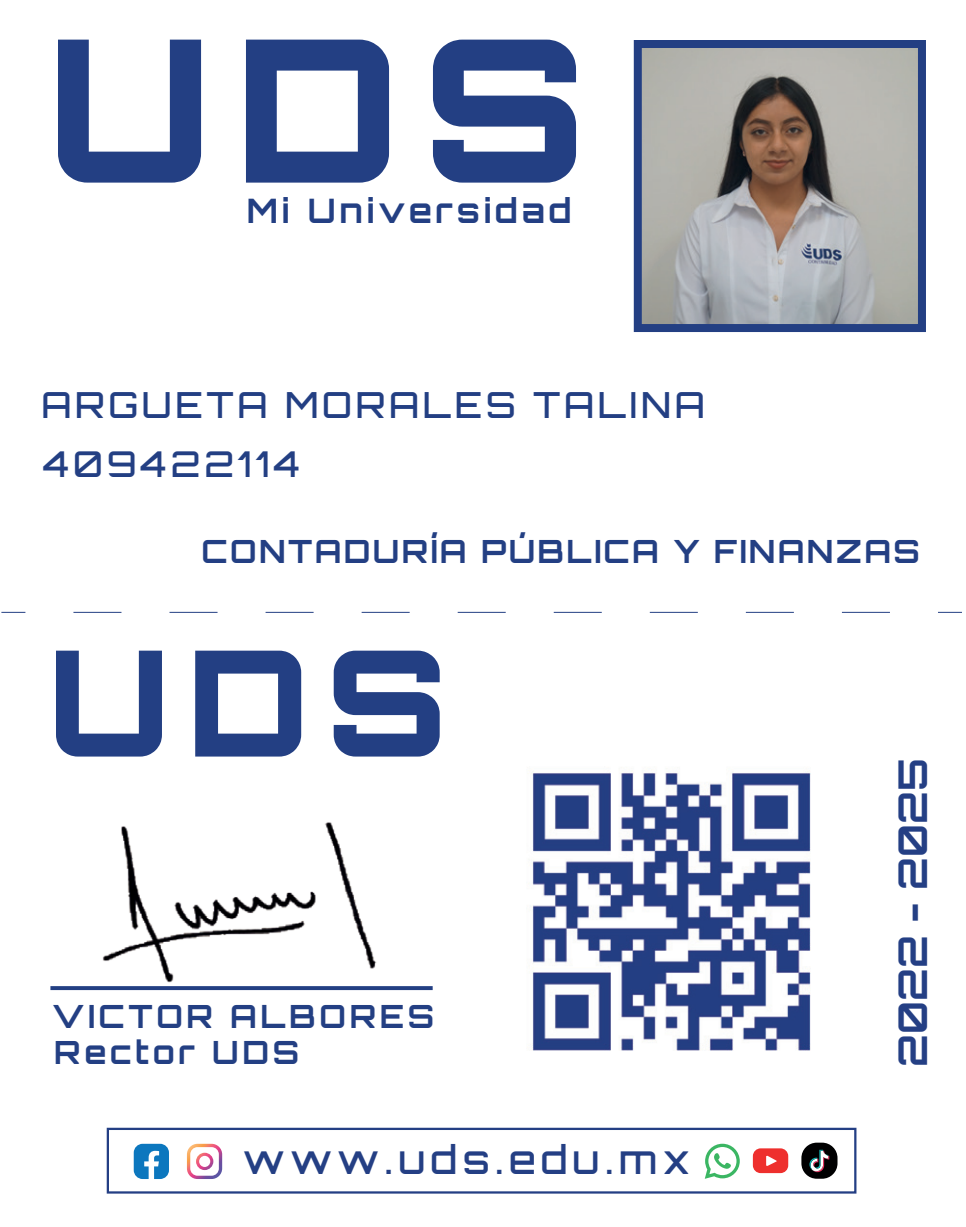
<style>
.page{position:relative;width:966px;height:1227px;background:#fff}
.page>*{position:absolute;margin:0;border:0;box-sizing:border-box;transform-origin:0 0}
.t1{font:700 39.6px "Orbitron";color:#243f84}
.t2{font:500 39.2px "Orbitron";letter-spacing:.135em;color:#243f84}
.t3{font:500 36px "Orbitron";letter-spacing:.1em;color:#233f83}
.t4{font:500 35.6px "Orbitron";letter-spacing:.115em;color:#233f83}
.t5{font:700 33.6px "Orbitron";letter-spacing:.115em;color:#233f83}
.t6{font:700 32px "Orbitron";letter-spacing:.075em;color:#233f83}
.t7{font:700 32px/36px "Orbitron";letter-spacing:.115em;color:#233f83}
</style>
<div class="page">
<img style="left:642px;top:49px;width:274px;height:274px">
<div style="left:633px;top:40px;width:292px;height:292px;border:8px solid #233f83"></div>
<svg style="left:58px;top:40px;width:143px;height:143px"></svg>
<svg style="left:246px;top:40px;width:143px;height:143px"></svg>
<svg style="left:433px;top:40px;width:143px;height:143px"></svg>
<svg style="left:56px;top:651px;width:106px;height:105px"></svg>
<svg style="left:195px;top:651px;width:106px;height:105px"></svg>
<svg style="left:334px;top:651px;width:105px;height:105px"></svg>
<div style="left:50px;top:986px;width:382px;height:4px;border:2px solid #233f83"></div>
<img style="left:94px;top:822px;width:288px;height:169px">
<svg style="left:187px;top:1144px;width:35px;height:35px"></svg>
<svg style="left:704px;top:1144px;width:35px;height:35px"></svg>
<svg style="left:752px;top:1148px;width:36px;height:25px"></svg>
<div style="left:107px;top:1128px;width:749px;height:65px;border:2px solid #243f84"></div>
<div style="left:801px;top:1143px;width:36px;height:36px;background:#000001;border-radius:15px"></div>
<svg style="left:809px;top:1150px;width:20px;height:22px"></svg>
<img style="left:531px;top:770px;width:280px;height:281px">
<svg style="left:1px;top:612px;width:24px;height:1px"></svg>
<svg style="left:73px;top:612px;width:817px;height:1px"></svg>
<svg style="left:938px;top:612px;width:23px;height:1px"></svg>
<svg style="left:134px;top:1144px;width:35px;height:35px"></svg>
<p class="t5" style="left:247px;top:191px;width:326px">Mi Universidad</p>
<p class="t3" style="left:41px;top:382px;width:664px">ARGUETA MORALES TALINA</p>
<p class="t4" style="left:43px;top:442px;width:258px">409422114</p>
<p class="t6" style="left:201px;top:532px;width:719px">CONTADURÍA PÚBLICA Y FINANZAS</p>
<p class="t7" style="left:52px;top:998px;width:383px">VICTOR ALBORES<br>Rector UDS</p>
<p class="t2" style="left:243px;top:1135px;width:448px">www.uds.edu.mx</p>
<p class="t1" style="left:888px;top:1067px;width:310px;rotate:-90deg">2022 - 2025</p>
</div>
